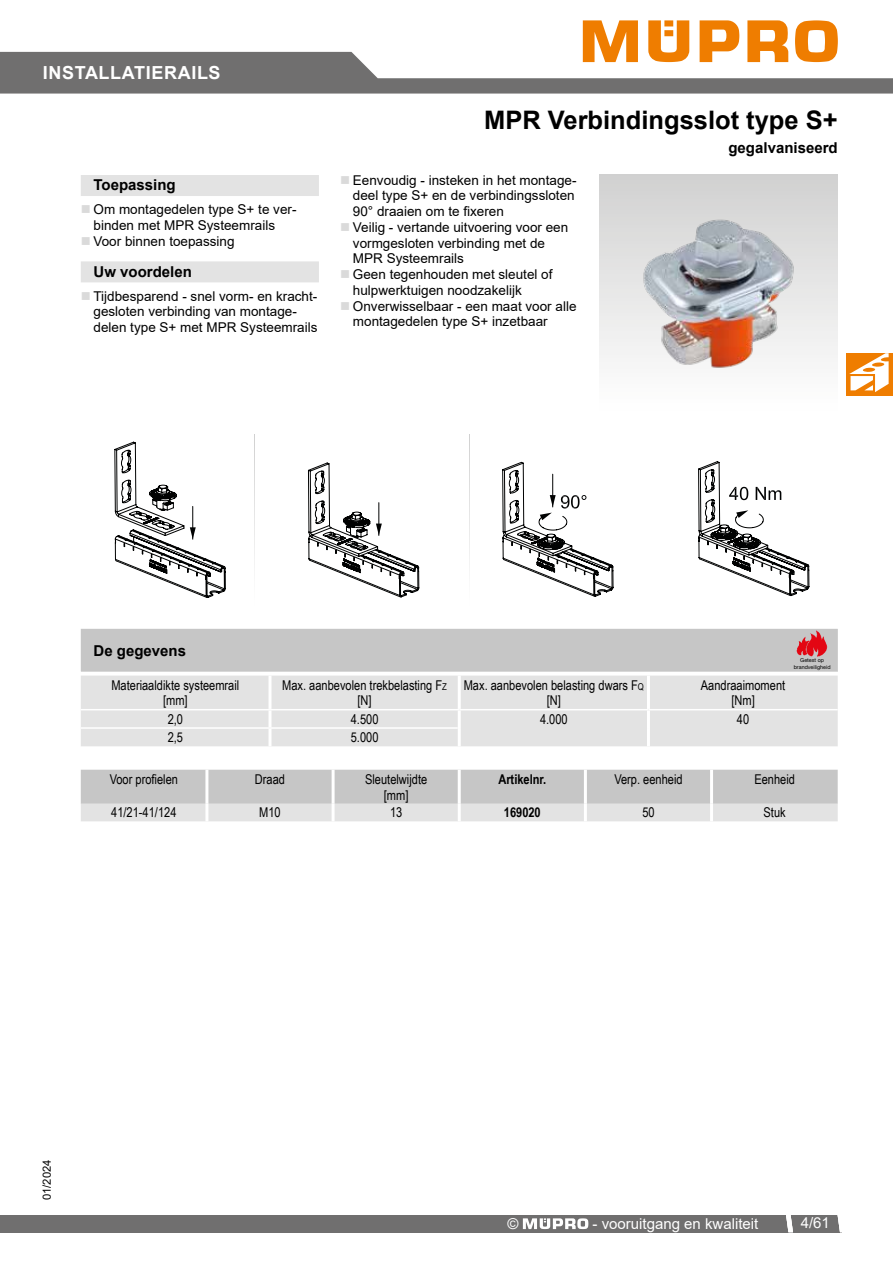
<style>
.page{position:relative;width:893px;height:1263px;background:#fff}
.page>*{position:absolute;margin:0;border:0;box-sizing:border-box;transform-origin:0 0}
.t1{font:700 25.5px "Arial";color:#000}
.t2{font:700 18px "Arial";letter-spacing:.035em;color:#fff}
.t3{font:700 15px "Arial";color:#000}
.t4{font:15px "Arial";color:#fff}
.t5{font:13.5px/15.8px "Arial";color:#000}
.t6{font:13.5px/15.8px "Arial Narrow";color:#000;text-align:center}
.t7{font:700 13.5px "Arial Narrow";color:#000}
.t8{font:11.25px "Arial";color:#000}
.t9{font:5.4px/7.2px "Helvetica Neue";color:#000;text-align:center}
.s1{font-size:9.45px}
</style>
<div class="page">
<svg style="left:0;top:20px;width:893px;height:74px"></svg>
<div style="left:0;top:1215px;width:841px;height:17px;background:#706f6f"></div>
<svg style="left:838px;top:1215px;width:3px;height:17px"></svg>
<svg style="left:786px;top:1215px;width:7px;height:17px"></svg>
<svg style="left:523px;top:1218px;width:65px;height:11px"></svg>
<div style="left:81px;top:175px;width:238px;height:21px;background:#e3e3e3"></div>
<div style="left:81px;top:261px;width:238px;height:21px;background:#e3e3e3"></div>
<img style="left:600px;top:175px;width:238px;height:193px">
<svg style="left:115px;top:442px;width:111px;height:156px"></svg>
<svg style="left:308px;top:463px;width:111px;height:134px"></svg>
<svg style="left:502px;top:462px;width:111px;height:134px"></svg>
<svg style="left:698px;top:461px;width:111px;height:135px"></svg>
<div style="left:81px;top:629px;width:757px;height:42px;background:#c6c6c6"></div>
<img style="left:797px;top:629px;width:30px;height:27px">
<div style="left:81px;top:676px;width:757px;height:70px;background:#e3e3e3"></div>
<hr style="left:268px;top:676px;width:4px;height:33px;background:#f7f7f7">
<hr style="left:458px;top:676px;width:3px;height:33px;background:#fff">
<hr style="left:647px;top:676px;width:3px;height:33px;background:#fff">
<hr style="left:268px;top:710px;width:4px;height:17px;background:#f5f5f5">
<hr style="left:458px;top:710px;width:3px;height:18px;background:#fff">
<hr style="left:647px;top:710px;width:3px;height:18px;background:#fff">
<hr style="left:268px;top:729px;width:4px;height:17px;background:#f8f8f8">
<hr style="left:458px;top:728px;width:3px;height:18px;background:#fff">
<hr style="left:647px;top:728px;width:3px;height:18px;background:#fff">
<hr style="left:81px;top:709px;width:189px;height:1px;background:#fff">
<hr style="left:270px;top:709px;width:189px;height:1px;background:#fff">
<hr style="left:459px;top:709px;width:189px;height:1px;background:#fff">
<hr style="left:648px;top:709px;width:190px;height:1px;background:#fff">
<hr style="left:81px;top:727px;width:189px;height:2px;background:#fff">
<hr style="left:270px;top:727px;width:188px;height:2px;background:#fff">
<svg style="left:81px;top:770px;width:757px;height:51px;background:#d0d0d0"></svg>
<hr style="left:205px;top:770px;width:3px;height:34px;background:#fff">
<hr style="left:332px;top:770px;width:3px;height:34px;background:#fff">
<hr style="left:458px;top:770px;width:3px;height:34px;background:#fff">
<hr style="left:584px;top:770px;width:3px;height:34px;background:#fff">
<hr style="left:710px;top:770px;width:3px;height:34px;background:#fff">
<hr style="left:205px;top:804px;width:3px;height:17px;background:#fff">
<hr style="left:332px;top:804px;width:3px;height:17px;background:#fff">
<hr style="left:458px;top:804px;width:3px;height:17px;background:#fff">
<hr style="left:584px;top:804px;width:3px;height:17px;background:#fff">
<hr style="left:710px;top:804px;width:3px;height:17px;background:#fff">
<div style="left:846px;top:353px;width:47px;height:43px;background:#ef7d00"></div>
<svg style="left:849px;top:353px;width:40px;height:39px"></svg>
<h2 class="t2" style="left:43px;top:60px;width:179px">INSTALLATIERAILS</h2>
<p class="t3" style="left:94px;top:174px;width:84px">Toepassing</p>
<p class="t5" style="left:94px;top:201px;width:204px">Om montagedelen type S+ te ver&shy;binden met MPR Systeemrails<br>Voor binnen toepassing</p>
<p class="t3" style="left:94px;top:261px;width:100px">Uw voordelen</p>
<p class="t5" style="left:94px;top:288px;width:225px">Tijdbesparend - snel vorm- en kracht&shy;gesloten verbinding van montage&shy;delen type S+ met MPR Systeemrails</p>
<h1 class="t1" style="left:484px;top:102px;width:355px">MPR Verbindingsslot type S+</h1>
<p class="t3" style="left:728px;top:138px;width:111px">gegalvaniseerd</p>
<p class="t5" style="left:353px;top:172px;width:225px">Eenvoudig - insteken in het montage&shy;deel type S+ en de verbindingssloten<br>90° draaien om te fixeren<br>Veilig - vertande uitvoering voor een vormgesloten verbinding met de<br>MPR Systeemrails<br>Geen tegenhouden met sleutel of hulpwerktuigen noodzakelijk<br>Onverwisselbaar - een maat voor alle montagedelen type S+ inzetbaar</p>
<p class="t3" style="left:94px;top:640px;width:94px">De gegevens</p>
<p class="t9" style="left:794px;top:656px;width:38px">Getest op brandveiligheid</p>
<p class="t6" style="left:111px;top:676px;width:129px">Materiaaldikte systeemrail [mm]</p>
<p class="t6" style="left:282px;top:676px;width:166px">Max. aanbevolen trekbelasting F<span class="s1">Z </span>[N]</p>
<p class="t6" style="left:464px;top:676px;width:182px">Max. aanbevolen belasting dwars F<span class="s1">Q </span>[N]</p>
<p class="t6" style="left:701px;top:676px;width:86px">Aandraaimoment [Nm]</p>
<p class="t6" style="left:168px;top:711px;width:17px">2,0</p>
<p class="t6" style="left:351px;top:711px;width:29px">4.500</p>
<p class="t6" style="left:540px;top:711px;width:29px">4.000</p>
<p class="t6" style="left:737px;top:711px;width:14px">40</p>
<p class="t6" style="left:168px;top:729px;width:17px">2,5</p>
<p class="t6" style="left:351px;top:729px;width:29px">5.000</p>
<p class="t6" style="left:110px;top:771px;width:70px">Voor profielen</p>
<p class="t6" style="left:255px;top:771px;width:32px">Draad</p>
<p class="t6" style="left:365px;top:771px;width:64px">Sleutelwijdte [mm]</p>
<p class="t7" style="left:498px;top:769px;width:49px">Artikelnr.</p>
<p class="t6" style="left:614px;top:771px;width:70px">Verp. eenheid</p>
<p class="t6" style="left:754px;top:771px;width:42px">Eenheid</p>
<p class="t6" style="left:111px;top:804px;width:67px">41/21-41/124</p>
<p class="t6" style="left:259px;top:804px;width:23px">M10</p>
<p class="t6" style="left:390px;top:804px;width:14px">13</p>
<p class="t7" style="left:504px;top:802px;width:38px">169020</p>
<p class="t6" style="left:642px;top:804px;width:14px">50</p>
<p class="t6" style="left:764px;top:804px;width:24px">Stuk</p>
<p class="t8" style="left:39px;top:1200px;width:42px;rotate:-90deg">01/2024</p>
<p class="t4" style="left:508px;top:1213px;width:13px">©</p>
<p class="t4" style="left:592px;top:1213px;width:167px">- vooruitgang en kwaliteit</p>
<p class="t4" style="left:801px;top:1213px;width:31px">4/61</p>
</div>
